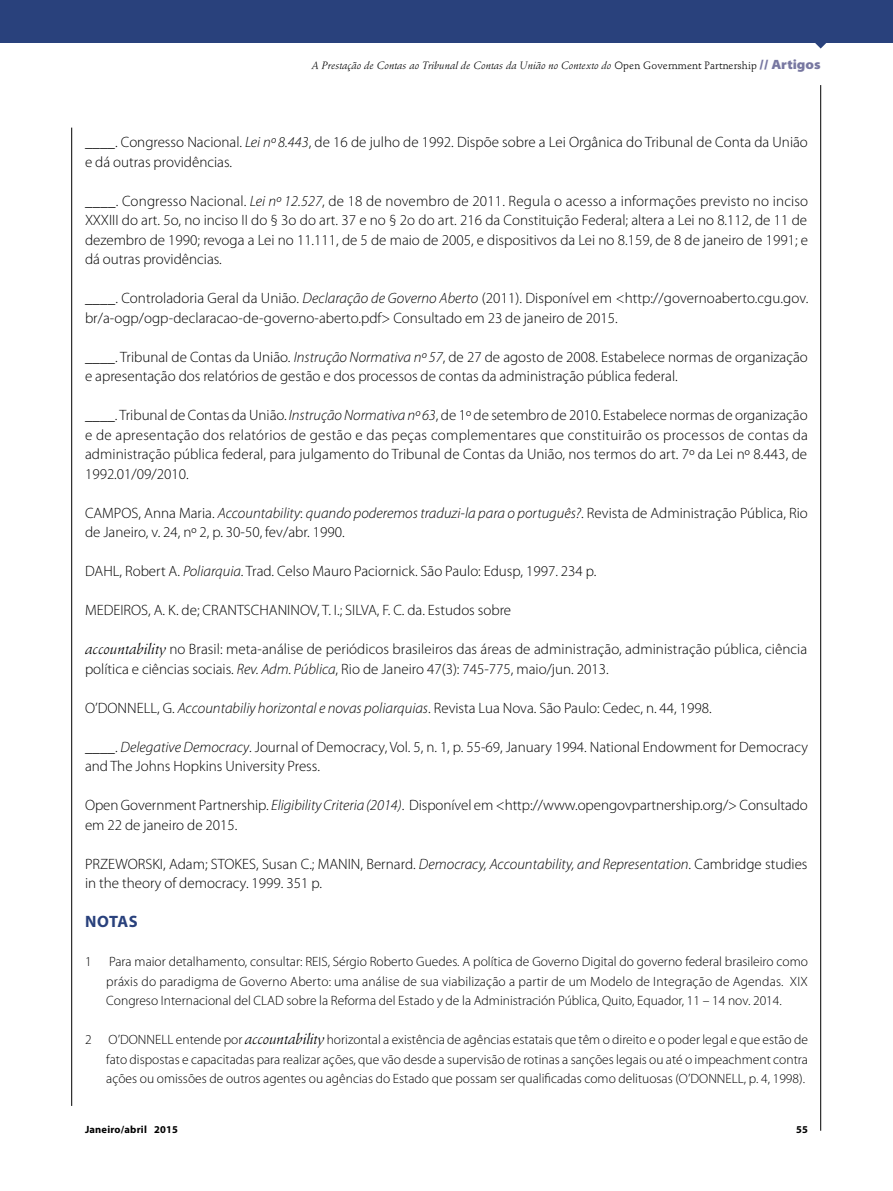
<style>
.page{position:relative;width:893px;height:1191px;background:#fff}
.page>*{position:absolute;margin:0;border:0;box-sizing:border-box;transform-origin:0 0}
.t1{font:700 16.5px "Myriad Pro";letter-spacing:.02em;color:#29417c}
.t2{font:300 15px/19.5px "Myriad Pro";color:#000}
.t3{font:300 13.5px/19.5px "Myriad Pro";color:#000;text-align:justify}
.t4{font:italic 10.5px "Stempel Schneidler Std";letter-spacing:.01em;color:#000}
.t5{font:700 10.5px "Myriad Pro";letter-spacing:.02em;color:#000}
.s1{font-style:normal}
.s2{font-family:"Myriad Pro";font-weight:900;font-style:normal;font-stretch:semi-expanded;font-size:13.5px;color:#7878a1}
.s3{font-style:italic}
.s4{font-family:"Stempel Schneidler Std";font-weight:400;font-style:italic}
.s5{font-family:"Stempel Schneidler Std";font-weight:400;font-style:italic;font-size:15px}
</style>
<div class="page">
<svg style="left:815px;top:43px;width:11px;height:6px"></svg>
<div style="left:0;top:0;width:893px;height:43px;background:#29417c"></div>
<hr style="left:820px;top:85px;width:1px;height:1045px;background:#000">
<hr style="left:71px;top:128px;width:1px;height:978px;background:#000">
<p class="t4" style="left:312px;top:59px;width:510px">A Prestação de Contas ao Tribunal de Contas da União no Contexto do <span class="s1">Open Government Partnership</span> <span class="s2">// Artigos</span></p>
<p class="t2" style="left:85px;top:133px;width:724px">____. Congresso Nacional. <span class="s3">Lei nº 8.443</span>, de 16 de julho de 1992. Dispõe sobre a Lei Orgânica do Tribunal de Conta da União e dá outras providências.</p>
<p class="t2" style="left:85px;top:191px;width:725px;text-align:justify">____. Congresso Nacional. <span class="s3">Lei nº 12.527</span>, de 18 de novembro de 2011. Regula o acesso a informações previsto no inciso XXXIII do art. 5o, no inciso II do § 3o do art. 37 e no § 2o do art. 216 da Constituição Federal; altera a Lei no 8.112, de 11 de dezembro de 1990; revoga a Lei no 11.111, de 5 de maio de 2005, e dispositivos da Lei no 8.159, de 8 de janeiro de 1991; e dá outras providências.</p>
<p class="t2" style="left:85px;top:289px;width:725px">____. Controladoria Geral da União. <span class="s3">Declaração de Governo Aberto</span> (2011). Disponível em &lt;http://governoaberto.cgu.gov. br/a-ogp/ogp-declaracao-de-governo-aberto.pdf&gt; Consultado em 23 de janeiro de 2015.</p>
<p class="t2" style="left:85px;top:347px;width:724px">____. Tribunal de Contas da União. <span class="s3">Instrução Normativa nº 57</span>, de 27 de agosto de 2008. Estabelece normas de organização e apresentação dos relatórios de gestão e dos processos de contas da administração pública federal.</p>
<p class="t2" style="left:85px;top:406px;width:724px;text-align:justify">____. Tribunal de Contas da União. <span class="s3">Instrução Normativa nº 63</span>, de 1º de setembro de 2010. Estabelece normas de organização e de apresentação dos relatórios de gestão e das peças complementares que constituirão os processos de contas da administração pública federal, para julgamento do Tribunal de Contas da União, nos termos do art. 7º da Lei nº 8.443, de 1992.01/09/2010.</p>
<p class="t2" style="left:85px;top:503px;width:724px">CAMPOS, Anna Maria. <span class="s3">Accountability</span>: <span class="s3">quando poderemos traduzi-la para o português?</span>. Revista de Administração Pública, Rio de Janeiro, v. 24, nº 2, p. 30-50, fev/abr. 1990.</p>
<p class="t2" style="left:85px;top:562px;width:513px">DAHL, Robert A. <span class="s3">Poliarquia</span>. Trad. Celso Mauro Paciornick. São Paulo: Edusp, 1997. 234 p.</p>
<p class="t2" style="left:85px;top:601px;width:428px">MEDEIROS, A. K. de; CRANTSCHANINOV, T. I.; SILVA, F. C. da. Estudos sobre</p>
<p class="t2" style="left:85px;top:640px;width:724px"><span class="s4">accountability</span> no Brasil: meta-análise de periódicos brasileiros das áreas de administração, administração pública, ciência política e ciências sociais. <span class="s3">Rev. Adm. Pública</span>, Rio de Janeiro 47(3): 745-775, maio/jun. 2013.</p>
<p class="t2" style="left:85px;top:698px;width:628px">O’DONNELL, G. <span class="s3">Accountabiliy horizontal e novas poliarquias</span>. Revista Lua Nova. São Paulo: Cedec, n. 44, 1998.</p>
<p class="t2" style="left:85px;top:737px;width:724px">____. <span class="s3">Delegative Democracy</span>. Journal of Democracy, Vol. 5, n. 1, p. 55-69, January 1994. National Endowment for Democracy and The Johns Hopkins University Press.</p>
<p class="t2" style="left:85px;top:796px;width:724px">Open Government Partnership. <span class="s3">Eligibility Criteria (2014)</span>. Disponível em &lt;http://www.opengovpartnership.org/&gt; Consultado em 22 de janeiro de 2015.</p>
<p class="t2" style="left:85px;top:854px;width:724px">PRZEWORSKI, Adam; STOKES, Susan C.; MANIN, Bernard. <span class="s3">Democracy, Accountability, and Representation</span>. Cambridge studies in the theory of democracy. 1999. 351 p.</p>
<p class="t1" style="left:85px;top:911px;width:54px">NOTAS</p>
<p class="t3" style="left:85px;top:952px;width:8px">1</p>
<p class="t3" style="left:106px;top:952px;width:703px">Para maior detalhamento, consultar: REIS, Sérgio Roberto Guedes. A política de Governo Digital do governo federal brasileiro como práxis do paradigma de Governo Aberto: uma análise de sua viabilização a partir de um Modelo de Integração de Agendas. XIX Congreso Internacional del CLAD sobre la Reforma del Estado y de la Administración Pública, Quito, Equador, 11 – 14 nov. 2014.</p>
<p class="t3" style="left:85px;top:1030px;width:8px">2</p>
<p class="t3" style="left:106px;top:1030px;width:703px">O’DONNELL entende por <span class="s5">accountability</span> horizontal a existência de agências estatais que têm o direito e o poder legal e que estão de fato dispostas e capacitadas para realizar ações, que vão desde a supervisão de rotinas a sanções legais ou até o impeachment contra ações ou omissões de outros agentes ou agências do Estado que possam ser qualificadas como delituosas (O’DONNELL, p. 4, 1998).</p>
<p class="t5" style="left:85px;top:1122px;width:95px">Janeiro/abril 2015</p>
<p class="t5" style="left:796px;top:1122px;width:13px">55</p>
</div>
